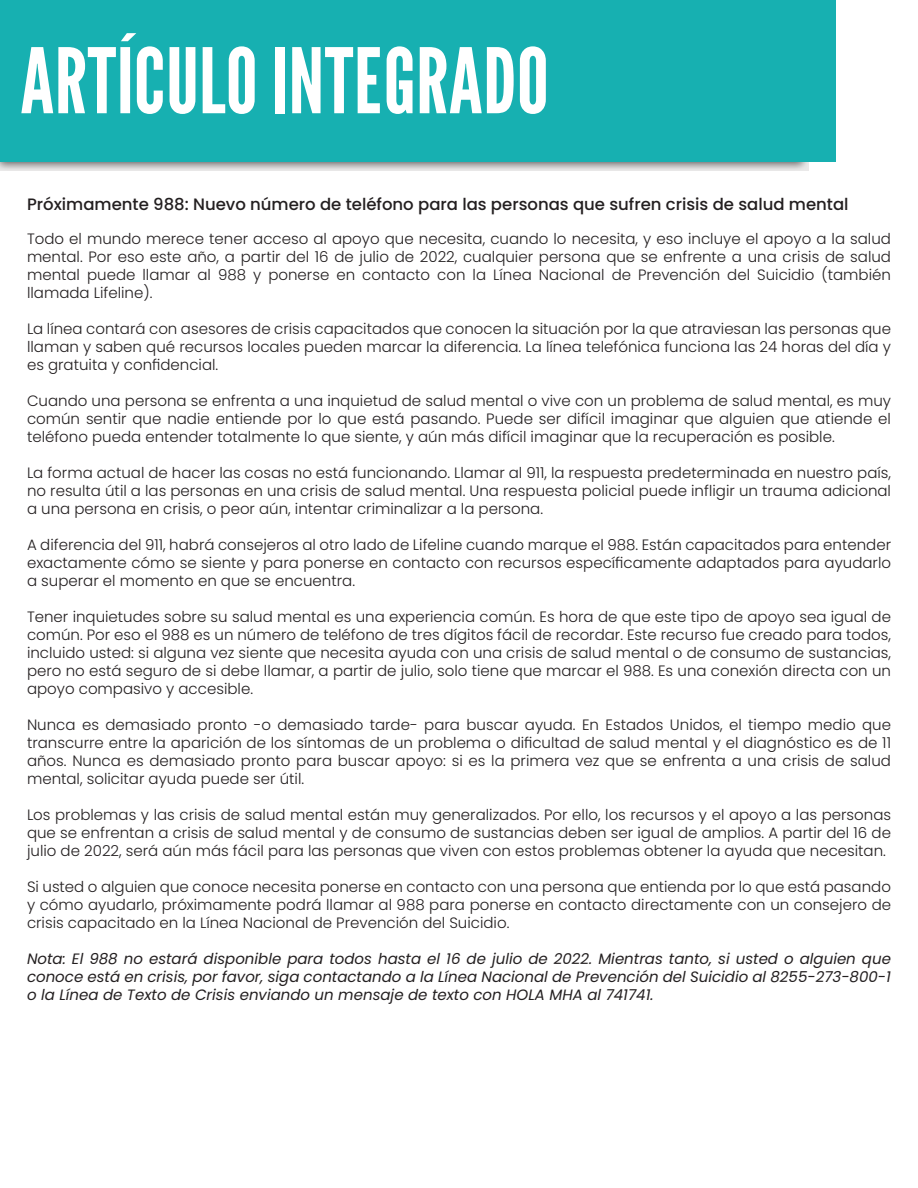
<style>
.page{position:relative;width:918px;height:1188px;background:#fff}
.page>*{position:absolute;margin:0;border:0;box-sizing:border-box;transform-origin:0 0}
.t1{font:90px "League Gothic";color:#fff}
.t2{font:500 16.5px "Poppins";color:#231f20}
.t3{font:300 15px/18px "Poppins";color:#231f20;text-align:justify}
.t4{font:italic 15px/18px "Poppins";color:#231f20;text-align:justify}
</style>
<div class="page">
<svg style="left:0;top:162px;width:809px;height:9px;background:#c2c1c1"></svg>
<div style="left:0;top:0;width:835px;height:162px;background:#17b0b1"></div>
<h1 class="t1" style="left:20px;top:19px;width:531px">ARTÍCULO INTEGRADO</h1>
<p class="t2" style="left:27px;top:195px;width:823px">Próximamente 988: Nuevo número de teléfono para las personas que sufren crisis de salud mental</p>
<p class="t3" style="left:27px;top:230px;width:866px">Todo el mundo merece tener acceso al apoyo que necesita, cuando lo necesita, y eso incluye el apoyo a la salud mental. Por eso este año, a partir del 16 de julio de 2022, cualquier persona que se enfrente a una crisis de salud mental puede llamar al 988 y ponerse en contacto con la Línea Nacional de Prevención del Suicidio (también llamada Lifeline).</p>
<p class="t3" style="left:27px;top:320px;width:866px">La línea contará con asesores de crisis capacitados que conocen la situación por la que atraviesan las personas que llaman y saben qué recursos locales pueden marcar la diferencia. La línea telefónica funciona las 24 horas del día y es gratuita y confidencial.</p>
<p class="t3" style="left:27px;top:392px;width:866px">Cuando una persona se enfrenta a una inquietud de salud mental o vive con un problema de salud mental, es muy común sentir que nadie entiende por lo que está pasando. Puede ser difícil imaginar que alguien que atiende el teléfono pueda entender totalmente lo que siente, y aún más difícil imaginar que la recuperación es posible.</p>
<p class="t3" style="left:27px;top:464px;width:866px">La forma actual de hacer las cosas no está funcionando. Llamar al 911, la respuesta predeterminada en nuestro país, no resulta útil a las personas en una crisis de salud mental. Una respuesta policial puede infligir un trauma adicional a una persona en crisis, o peor aún, intentar criminalizar a la persona.</p>
<p class="t3" style="left:27px;top:536px;width:866px">A diferencia del 911, habrá consejeros al otro lado de Lifeline cuando marque el 988. Están capacitados para entender exactamente cómo se siente y para ponerse en contacto con recursos específicamente adaptados para ayudarlo a superar el momento en que se encuentra.</p>
<p class="t3" style="left:27px;top:608px;width:866px">Tener inquietudes sobre su salud mental es una experiencia común. Es hora de que este tipo de apoyo sea igual de común. Por eso el 988 es un número de teléfono de tres dígitos fácil de recordar. Este recurso fue creado para todos, incluido usted: si alguna vez siente que necesita ayuda con una crisis de salud mental o de consumo de sustancias, pero no está seguro de si debe llamar, a partir de julio, solo tiene que marcar el 988. Es una conexión directa con un apoyo compasivo y accesible.</p>
<p class="t3" style="left:27px;top:716px;width:866px">Nunca es demasiado pronto -o demasiado tarde- para buscar ayuda. En Estados Unidos, el tiempo medio que transcurre entre la aparición de los síntomas de un problema o dificultad de salud mental y el diagnóstico es de 11 años. Nunca es demasiado pronto para buscar apoyo: si es la primera vez que se enfrenta a una crisis de salud mental, solicitar ayuda puede ser útil.</p>
<p class="t3" style="left:27px;top:806px;width:866px">Los problemas y las crisis de salud mental están muy generalizados. Por ello, los recursos y el apoyo a las personas que se enfrentan a crisis de salud mental y de consumo de sustancias deben ser igual de amplios. A partir del 16 de julio de 2022, será aún más fácil para las personas que viven con estos problemas obtener la ayuda que necesitan.</p>
<p class="t3" style="left:27px;top:878px;width:866px">Si usted o alguien que conoce necesita ponerse en contacto con una persona que entienda por lo que está pasando y cómo ayudarlo, próximamente podrá llamar al 988 para ponerse en contacto directamente con un consejero de crisis capacitado en la Línea Nacional de Prevención del Suicidio.</p>
<p class="t4" style="left:27px;top:950px;width:865px">Nota: El 988 no estará disponible para todos hasta el 16 de julio de 2022. Mientras tanto, si usted o alguien que conoce está en crisis, por favor, siga contactando a la Línea Nacional de Prevención del Suicidio al 8255-273-800-1 o la Línea de Texto de Crisis enviando un mensaje de texto con HOLA MHA al 741741.</p>
</div>
